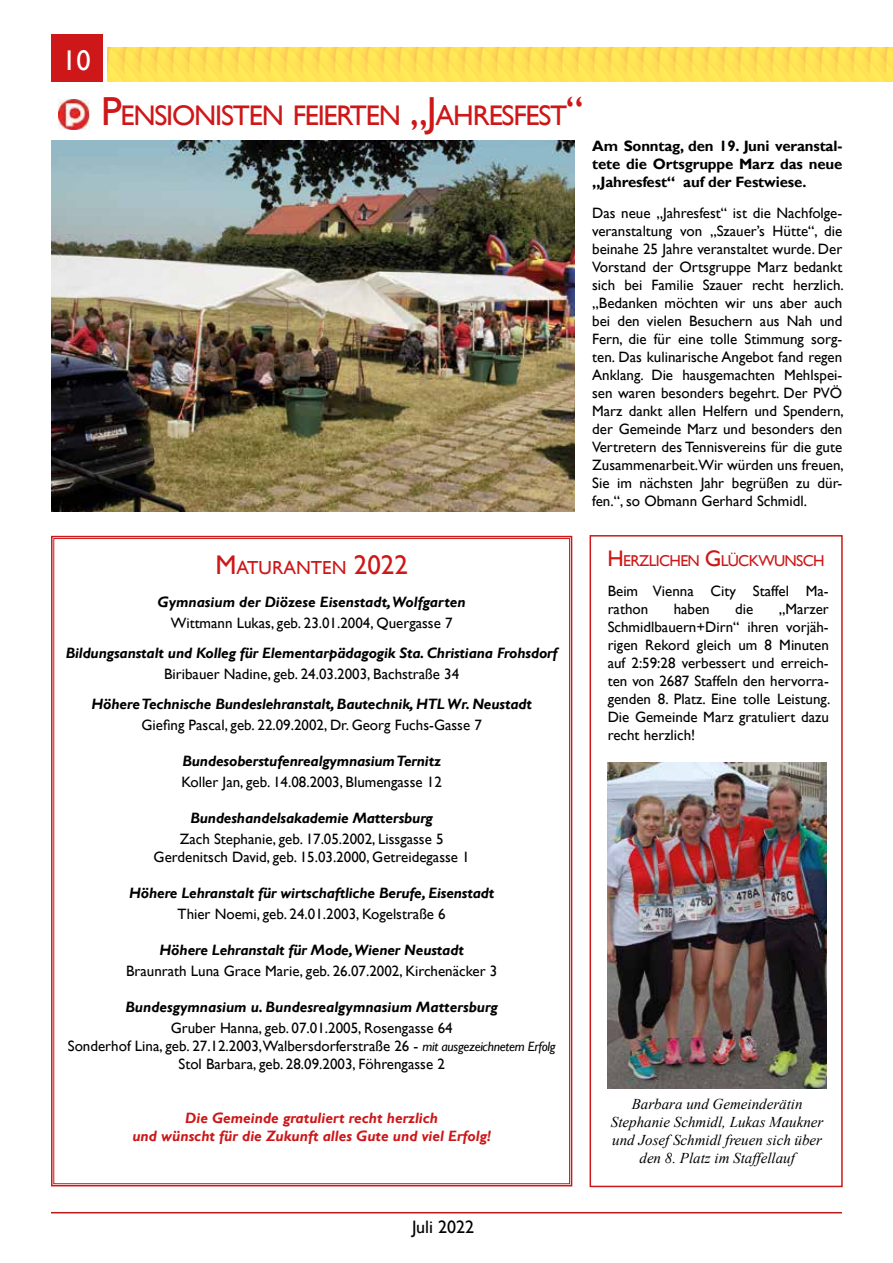
<style>
.page{position:relative;width:893px;height:1263px;background:#fff}
.page>*{position:absolute;margin:0;border:0;box-sizing:border-box;transform-origin:0 0}
.t1{font:28.5px "Gill Sans";color:#fff}
.t2{font:28.35px "Gill Sans";letter-spacing:-.045em;color:#cd1719}
.t3{font:18.9px "Gill Sans";color:#cd1719}
.t4{font:18px "Gill Sans";color:#000}
.t5{font:15.75px "Gill Sans";letter-spacing:-.045em;color:#cd1719}
.t6{font:15px/18px "Gill Sans";color:#000;text-align:justify}
.t7{font:italic 700 15px "Gill Sans";letter-spacing:-.01em;color:#000}
.t8{font:italic 15px/18px "Times New Roman";color:#000;text-align:center}
.t9{font:700 15px/18px "Gill Sans";letter-spacing:-.01em;color:#000;text-align:justify}
.t10{font:italic 700 15px/18px "Gill Sans";color:#cd1719;text-align:center}
.s1{font-size:40.5px}
.s2{font-size:27px}
.s3{font-style:italic;font-size:13.5px}
.s4{font-size:22.5px}
</style>
<div class="page">
<hr style="left:51px;top:1212px;width:791px;height:1px;background:#bb1818">
<div style="left:51px;top:34px;width:51px;height:47px;background:#cd1719"></div>
<img style="left:107px;top:48px;width:786px;height:34px">
<img style="left:58px;top:99px;width:31px;height:30px">
<img style="left:51px;top:141px;width:524px;height:371px">
<svg style="left:51px;top:535px;width:522px;height:652px"></svg>
<img style="left:608px;top:763px;width:219px;height:326px">
<div style="left:590px;top:535px;width:253px;height:652px;border:2px solid #cd1719"></div>
<h1 class="t1" style="left:62px;top:44px;width:30px">10</h1>
<h2 class="t2" style="left:101px;top:99px;width:484px"><span class="s1">P</span>ENSIONISTEN FEIERTEN <span class="s1">„J</span>AHRESFEST<span class="s1">“</span></h2>
<p class="t9" style="left:592px;top:138px;width:252px">Am Sonntag, den 19. Juni veranstal&shy;tete die Ortsgruppe Marz das neue „Jahresfest“ auf der Festwiese.</p>
<p class="t6" style="left:592px;top:204px;width:253px">Das neue „Jahresfest“ ist die Nachfolge&shy;veranstaltung von „Szauer’s Hütte“, die beinahe 25 Jahre veranstaltet wurde. Der Vorstand der Ortsgruppe Marz bedankt sich bei Familie Szauer recht herzlich. „Bedanken möchten wir uns aber auch bei den vielen Besuchern aus Nah und Fern, die für eine tolle Stimmung sorg&shy;ten. Das kulinarische Angebot fand regen Anklang. Die hausgemachten Mehlspei&shy;sen waren besonders begehrt. Der PVÖ Marz dankt allen Helfern und Spendern, der Gemeinde Marz und besonders den Vertretern des Tennisvereins für die gute Zusammenarbeit.Wir würden uns freuen, Sie im nächsten Jahr begrüßen zu dür&shy;fen.“, so Obmann Gerhard Schmidl.</p>
<p class="t3" style="left:215px;top:557px;width:194px"><span class="s2">M</span>ATURANTEN <span class="s2">2022</span></p>
<p class="t7" style="left:158px;top:593px;width:310px">Gymnasium der Diözese Eisenstadt, Wolfgarten</p>
<p class="t6" style="left:171px;top:614px;width:283px">Wittmann Lukas, geb. 23.01.2004, Quergasse 7</p>
<p class="t7" style="left:66px;top:644px;width:493px">Bildungsanstalt und Kolleg für Elementarpädagogik Sta. Christiana Frohsdorf</p>
<p class="t6" style="left:164px;top:665px;width:296px">Biribauer Nadine, geb. 24.03.2003, Bachstraße 34</p>
<p class="t7" style="left:91px;top:695px;width:442px">Höhere Technische Bundeslehranstalt, Bautechnik, HTL Wr. Neustadt</p>
<p class="t6" style="left:141px;top:716px;width:342px">Giefing Pascal, geb. 22.09.2002, Dr. Georg Fuchs-Gasse 7</p>
<p class="t7" style="left:182px;top:752px;width:260px">Bundesoberstufenrealgymnasium Ternitz</p>
<p class="t6" style="left:181px;top:773px;width:262px">Koller Jan, geb. 14.08.2003, Blumengasse 12</p>
<p class="t7" style="left:190px;top:809px;width:244px">Bundeshandelsakademie Mattersburg</p>
<p class="t6" style="left:154px;top:830px;width:318px;text-align:center">Zach Stephanie, geb. 17.05.2002, Lissgasse 5<br>Gerdenitsch David, geb. 15.03.2000, Getreidegasse 1</p>
<p class="t7" style="left:129px;top:884px;width:367px">Höhere Lehranstalt für wirtschaftliche Berufe, Eisenstadt</p>
<p class="t6" style="left:178px;top:905px;width:270px">Thier Noemi, geb. 24.01.2003, Kogelstraße 6</p>
<p class="t7" style="left:160px;top:941px;width:306px">Höhere Lehranstalt für Mode,Wiener Neustadt</p>
<p class="t6" style="left:126px;top:962px;width:373px">Braunrath Luna Grace Marie, geb. 26.07.2002, Kirchenäcker 3</p>
<p class="t7" style="left:125px;top:998px;width:374px">Bundesgymnasium u. Bundesrealgymnasium Mattersburg</p>
<p class="t6" style="left:68px;top:1019px;width:489px;text-align:center">Gruber Hanna, geb. 07.01.2005, Rosengasse 64<br>Sonderhof Lina, geb. 27.12.2003,Walbersdorferstraße 26 - <span class="s3">mit ausgezeichnetem Erfolg<br></span>Stol Barbara, geb. 28.09.2003, Föhrengasse 2</p>
<p class="t10" style="left:132px;top:1109px;width:360px">Die Gemeinde gratuliert recht herzlich<br>und wünscht für die Zukunft alles Gute und viel Erfolg!</p>
<p class="t5" style="left:607px;top:551px;width:219px"><span class="s4">H</span> ERZLICHEN <span class="s4">G</span>LÜCKWUNSCH</p>
<p class="t6" style="left:608px;top:582px;width:223px">Beim Vienna City Staffel Ma&shy;rathon</p>
<p class="t6" style="left:608px;top:600px;width:224px;text-indent:171px">„Marzer Schmidlbauern+Dirn“ ihren vorjäh&shy;rigen Rekord gleich um 8 Minuten auf 2:59:28 verbessert und erreich&shy;ten von 2687 Staffeln den hervorra&shy;genden 8. Platz. Eine tolle Leistung.<br>Die Gemeinde Marz gratuliert dazu recht herzlich!</p>
<p class="t6" style="left:674px;top:600px;width:38px">haben</p>
<p class="t6" style="left:735px;top:600px;width:20px">die</p>
<p class="t8" style="left:611px;top:1095px;width:214px">Barbara und Gemeinderätin<br>Stephanie Schmidl, Lukas Maukner und Josef Schmidl freuen sich über den 8. Platz im Staffellauf</p>
<p class="t4" style="left:412px;top:1216px;width:64px">Juli 2022</p>
</div>
